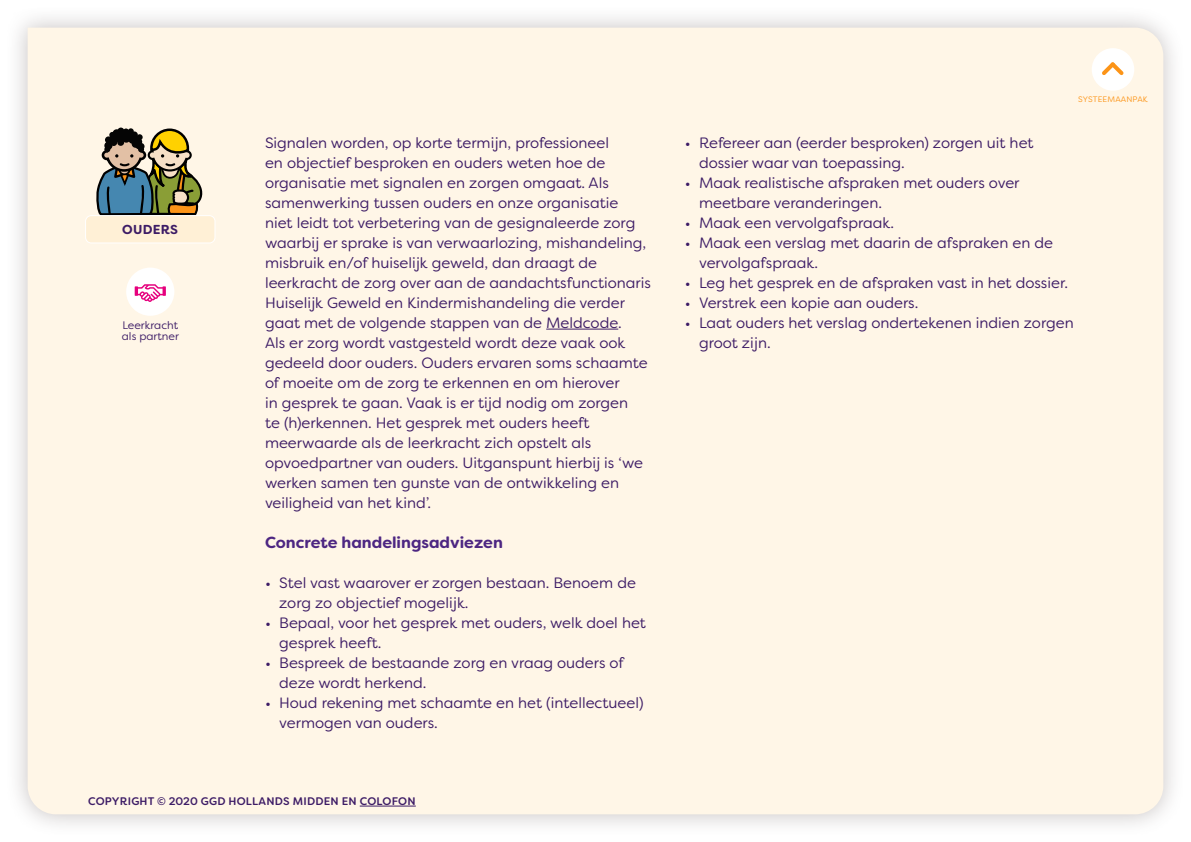
<style>
.page{position:relative;width:1191px;height:842px;background:#fff}
.page>*{position:absolute;margin:0;border:0;box-sizing:border-box;transform-origin:0 0}
.t1{font:700 16px "Filson Soft";color:#4d2682}
.t2{font:15px/20px "Filson Soft";color:#3d1c66}
.t3{font:700 13px "Filson Soft";letter-spacing:.02em;color:#3d1c66}
.t4{font:500 11px "Filson Soft";letter-spacing:.02em;color:#3d1c66}
.t5{font:11px/11px "Filson Soft";color:#3d1c66}
.t6{font:8px "Filson Soft";letter-spacing:.02em;color:#fc9417}
</style>
<div class="page">
<div style="left:5px;top:5px;width:1180px;height:832px;background:#736867;opacity:.4"></div>
<div style="left:28px;top:28px;width:1135px;height:786px;background:#fff6e7"></div>
<hr style="left:360px;top:806px;width:56px;height:1px;background:#3d1c66">
<div style="left:1091px;top:48px;width:43px;height:43px;background:#fff;border-radius:50%"></div>
<svg style="left:1102px;top:62px;width:22px;height:13px"></svg>
<hr style="left:546px;top:329px;width:72px;height:1px;background:#3d1c66">
<svg style="left:94px;top:127px;width:109px;height:88px"></svg>
<div style="left:86px;top:216px;width:129px;height:27px;background:#fff0d6;border-radius:6px"></div>
<div style="left:85px;top:215px;width:130px;height:28px;border:1px solid #fff;border-radius:6px"></div>
<div style="left:126px;top:268px;width:48px;height:48px;background:#fff;border-radius:50%"></div>
<svg style="left:135px;top:284px;width:31px;height:18px"></svg>
<p class="t3" style="left:122px;top:221px;width:57px">OUDERS</p>
<p class="t5" style="left:122px;top:320px;width:59px">Leerkracht als partner</p>
<p class="t2" style="left:265px;top:132px;width:387px">Signalen worden, op korte termijn, professioneel<br>en objectief besproken en ouders weten hoe de organisatie met signalen en zorgen omgaat. Als samenwerking tussen ouders en onze organisatie<br>niet leidt tot verbetering van de gesignaleerde zorg waarbij er sprake is van verwaarlozing, mishandeling, misbruik en/of huiselijk geweld, dan draagt de leerkracht de zorg over aan de aandachtsfunctionaris Huiselijk Geweld en Kindermishandeling die verder gaat met de volgende stappen van de Meldcode.<br>Als er zorg wordt vastgesteld wordt deze vaak ook gedeeld door ouders. Ouders ervaren soms schaamte of moeite om de zorg te erkennen en om hierover<br>in gesprek te gaan. Vaak is er tijd nodig om zorgen<br>te (h)erkennen. Het gesprek met ouders heeft meerwaarde als de leerkracht zich opstelt als opvoedpartner van ouders. Uitganspunt hierbij is ‘we werken samen ten gunste van de ontwikkeling en veiligheid van het kind’.</p>
<p class="t1" style="left:265px;top:532px;width:239px">Concrete handelingsadviezen</p>
<p class="t2" style="left:279px;top:572px;width:358px;text-indent:-14px">• Stel vast waarover er zorgen bestaan. Benoem de zorg zo objectief mogelijk.</p>
<p class="t2" style="left:279px;top:612px;width:368px;text-indent:-14px">• Bepaal, voor het gesprek met ouders, welk doel het gesprek heeft.</p>
<p class="t2" style="left:279px;top:652px;width:346px;text-indent:-14px">• Bespreek de bestaande zorg en vraag ouders of deze wordt herkend.</p>
<p class="t2" style="left:279px;top:692px;width:366px;text-indent:-14px">• Houd rekening met schaamte en het (intellectueel) vermogen van ouders.</p>
<p class="t4" style="left:88px;top:794px;width:329px">COPYRIGHT © 2020 GGD HOLLANDS MIDDEN EN COLOFON</p>
<p class="t6" style="left:1078px;top:94px;width:71px">SYSTEEMAANPAK</p>
<p class="t2" style="left:699px;top:132px;width:336px;text-indent:-14px">• Refereer aan (eerder besproken) zorgen uit het dossier waar van toepassing.</p>
<p class="t2" style="left:699px;top:172px;width:322px;text-indent:-14px">• Maak realistische afspraken met ouders over meetbare veranderingen.</p>
<p class="t2" style="left:685px;top:212px;width:211px">• Maak een vervolgafspraak.</p>
<p class="t2" style="left:699px;top:232px;width:355px;text-indent:-14px">• Maak een verslag met daarin de afspraken en de vervolgafspraak.</p>
<p class="t2" style="left:685px;top:272px;width:385px">• Leg het gesprek en de afspraken vast in het dossier.</p>
<p class="t2" style="left:685px;top:292px;width:235px">• Verstrek een kopie aan ouders.</p>
<p class="t2" style="left:699px;top:312px;width:376px;text-indent:-14px">• Laat ouders het verslag ondertekenen indien zorgen groot zijn.</p>
</div>
